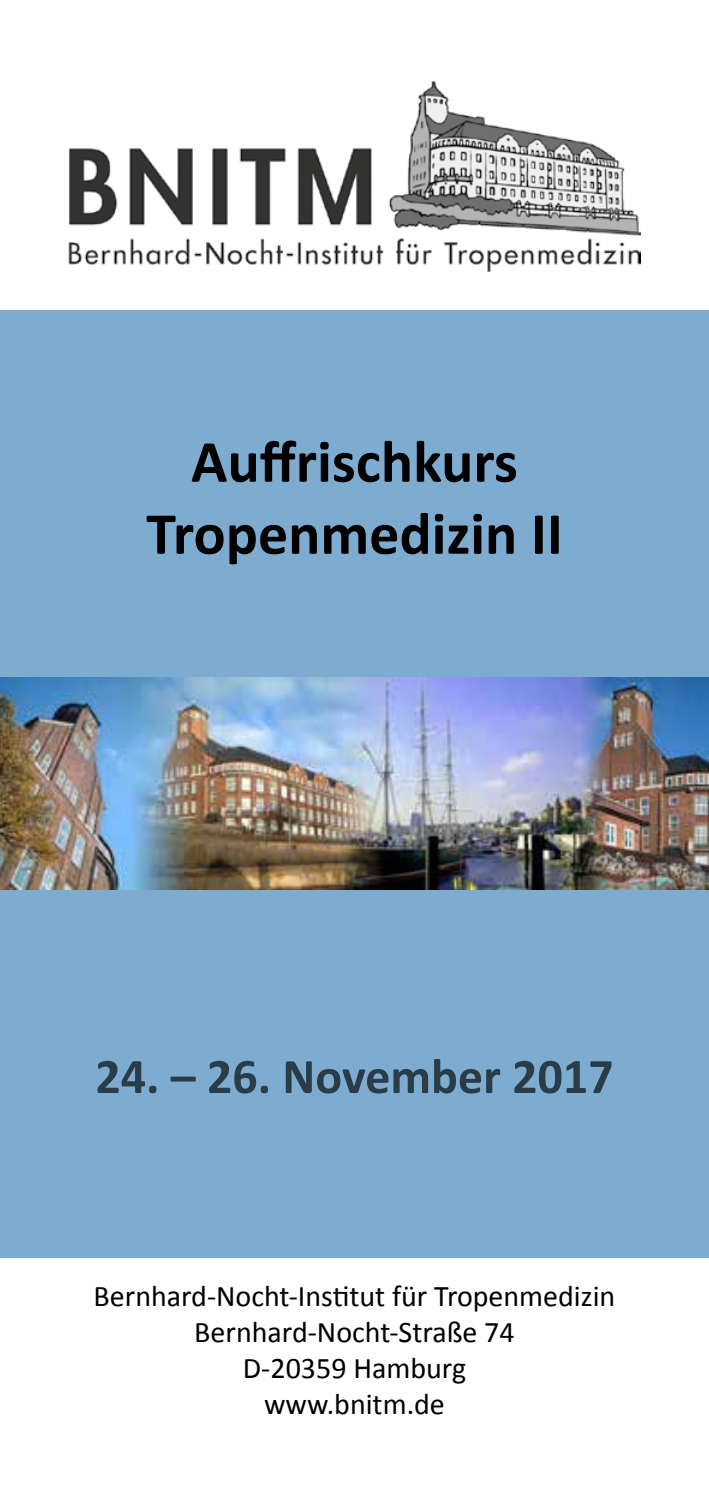
<style>
.page{position:relative;width:709px;height:1489px;background:#fff}
.page>*{position:absolute;margin:0;border:0;box-sizing:border-box;transform-origin:0 0}
.t1{font:700 60px/72px "Calibri";color:#000;text-align:center}
.t2{font:700 50px "Calibri";color:#293c48}
.t3{font:30px/36px "Calibri";color:#000;text-align:center}
</style>
<div class="page">
<div style="left:0;top:309px;width:709px;height:948px;background:#7dacd0"></div>
<img style="left:68px;top:81px;width:572px;height:191px">
<img style="left:0;top:677px;width:709px;height:212px">
<h1 class="t1" style="left:146px;top:423px;width:418px">Auffrischkurs<br>Tropenmedizin II</h1>
<h2 class="t2" style="left:95px;top:1045px;width:519px">24. – 26. November 2017</h2>
<p class="t3" style="left:94px;top:1276px;width:523px">Bernhard-Nocht-Institut für Tropenmedizin<br>Bernhard-Nocht-Straße 74<br>D-20359 Hamburg<br>www.bnitm.de</p>
</div>
